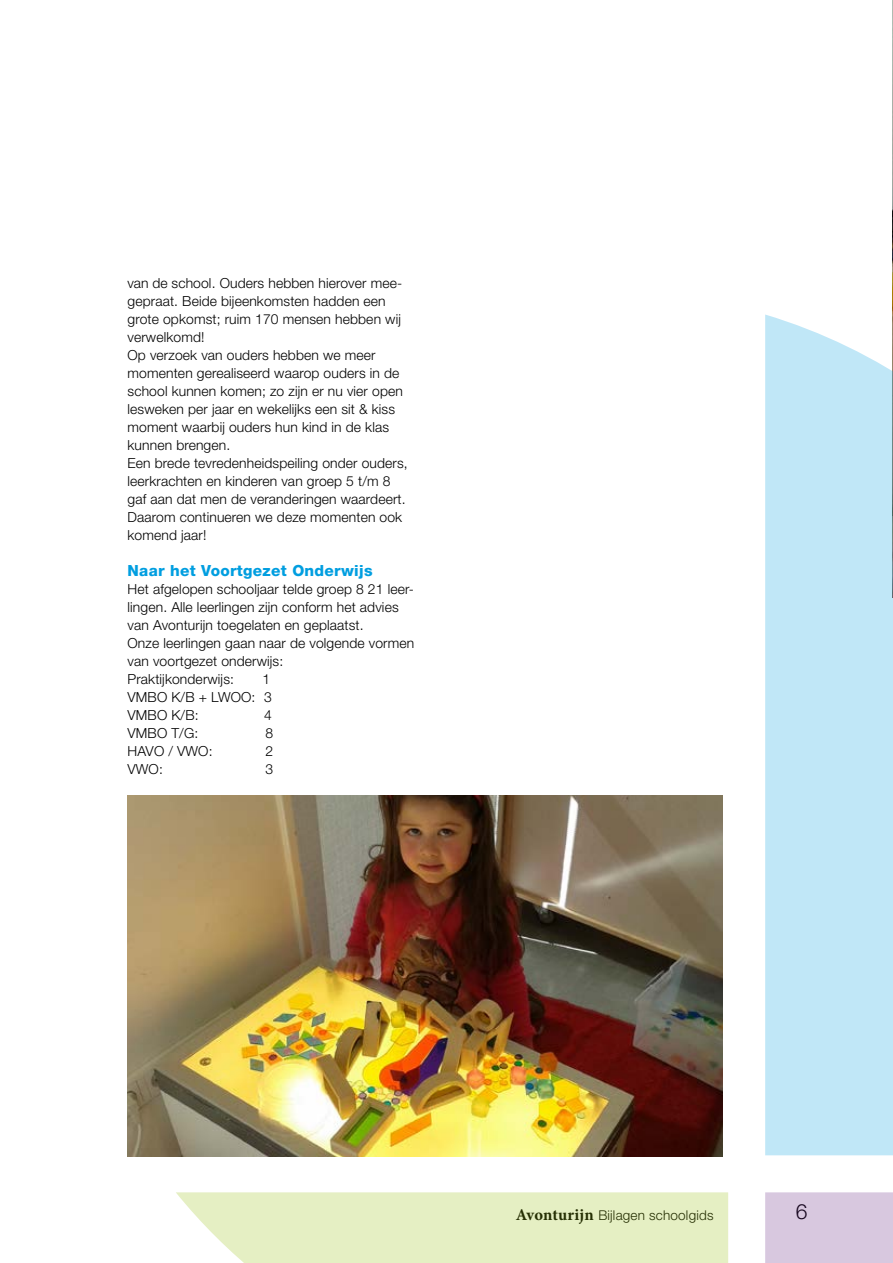
<style>
.page{position:relative;width:893px;height:1263px;background:#fff}
.page>*{position:absolute;margin:0;border:0;box-sizing:border-box;transform-origin:0 0}
.t1{font:300 21px "Helvetica Neue LT Std";color:#000}
.t2{font:800 15.3px "Helvetica Neue LT Std";letter-spacing:.02em;color:#009ee0}
.t3{font:300 13.8px/18px "Helvetica Neue LT Std";letter-spacing:.01em;color:#000}
.t4{font:300 13.5px "Helvetica Neue LT Std";letter-spacing:.015em;color:#000}
.s1{font-family:"Minion Pro";font-weight:700;font-size:16.5px}
</style>
<div class="page">
<img style="left:892px;top:0;width:1px;height:314px">
<img style="left:128px;top:795px;width:595px;height:362px">
<svg style="left:176px;top:1192px;width:552px;height:71px;background:#e6f0c6"></svg>
<div style="left:765px;top:314px;width:128px;height:841px;background:#c0e7f7"></div>
<div style="left:765px;top:1192px;width:128px;height:71px;background:#d8c8df"></div>
<p class="t3" style="left:128px;top:274px;width:282px">van de school. Ouders hebben hierover mee&shy;gepraat. Beide bijeenkomsten hadden een grote opkomst; ruim 170 mensen hebben wij verwelkomd!<br>Op verzoek van ouders hebben we meer momenten gerealiseerd waarop ouders in de school kunnen komen; zo zijn er nu vier open lesweken per jaar en wekelijks een sit &amp; kiss moment waarbij ouders hun kind in de klas kunnen brengen.<br>Een brede tevredenheidspeiling onder ouders, leerkrachten en kinderen van groep 5 t/m 8 gaf aan dat men de veranderingen waardeert.<br>Daarom continueren we deze momenten ook komend jaar!</p>
<p class="t2" style="left:128px;top:561px;width:246px">Naar het Voortgezet Onderwijs</p>
<p class="t3" style="left:128px;top:580px;width:288px">Het afgelopen schooljaar telde groep 8 21 leer&shy;lingen. Alle leerlingen zijn conform het advies van Avonturijn toegelaten en geplaatst.<br>Onze leerlingen gaan naar de volgende vormen van voortgezet onderwijs:<br>Praktijkonderwijs:</p>
<p class="t3" style="left:128px;top:670px;width:146px;text-align:justify;text-indent:135px">1<br>VMBO K/B + LWOO: 3<br>VMBO K/B:</p>
<p class="t3" style="left:264px;top:706px;width:9px">4</p>
<p class="t3" style="left:128px;top:724px;width:72px">VMBO T/G:</p>
<p class="t3" style="left:266px;top:724px;width:9px">8</p>
<p class="t3" style="left:128px;top:742px;width:86px">HAVO / VWO:</p>
<p class="t3" style="left:266px;top:742px;width:9px">2</p>
<p class="t3" style="left:128px;top:760px;width:37px">VWO:</p>
<p class="t3" style="left:266px;top:760px;width:9px">3</p>
<p class="t4" style="left:516px;top:1207px;width:199px"><span class="s1">Avonturijn</span> Bijlagen schoolgids</p>
<h1 class="t1" style="left:796px;top:1199px;width:13px">6</h1>
</div>
